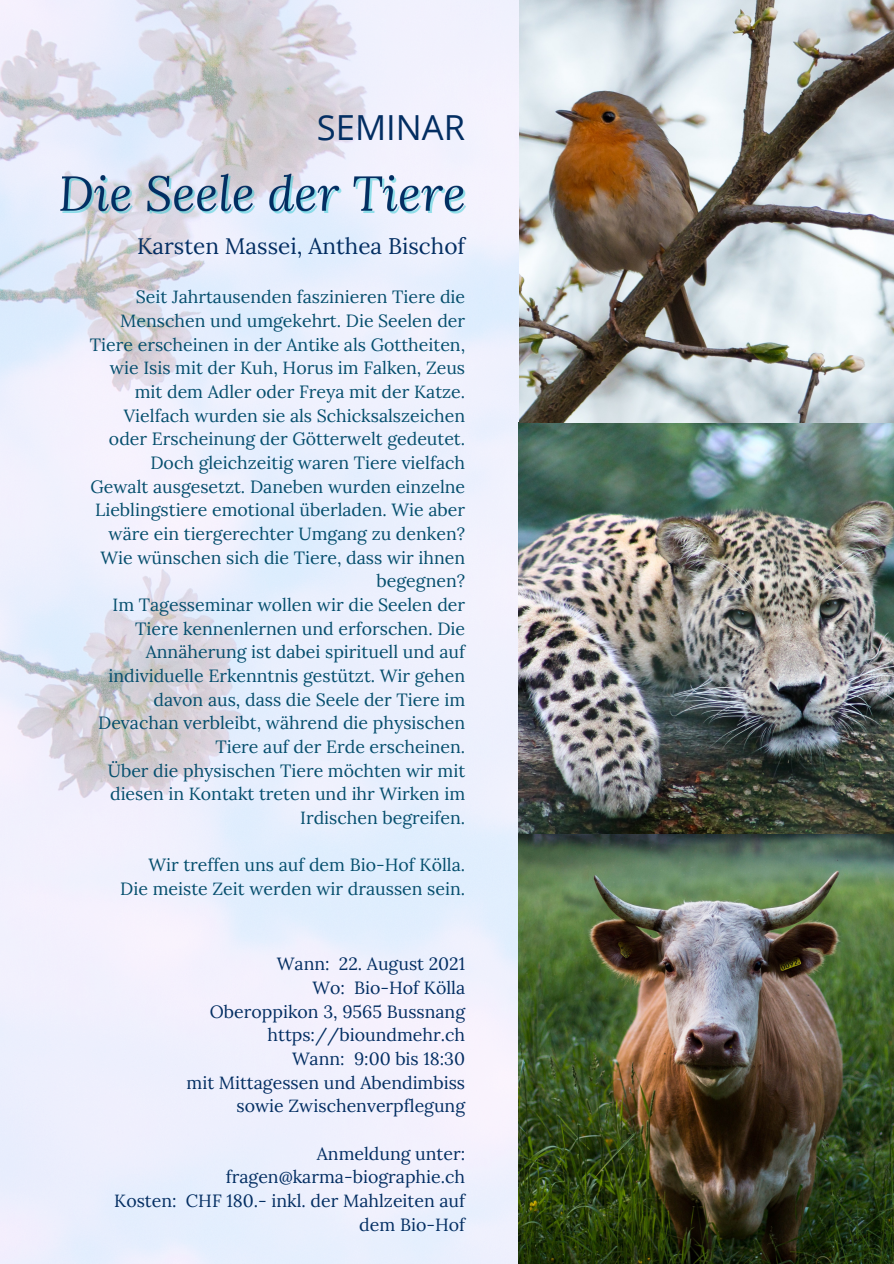
<style>
.page{position:relative;width:894px;height:1264px;background:#fff}
.page>*{position:absolute;margin:0;border:0;box-sizing:border-box;transform-origin:0 0}
.t1{font:34.5px "Open Sans";color:#032e62}
.t2{font:22.5px "Lora";color:#032e62}
.t3{font:17.7px/23.7px "Lora";color:#054e6d;text-align:right}
.t4{font:17.7px/23.7px "Lora";color:#032e62;text-align:right}
</style>
<div class="page">
<img style="left:0;top:0;width:518px;height:1263px">
<img style="left:518px;top:0;width:375px;height:834px">
<img style="left:518px;top:834px;width:375px;height:429px">
<img style="left:58px;top:161px;width:409px;height:65px">
<p class="t1" style="left:317px;top:103px;width:150px">SEMINAR</p>
<p class="t2" style="left:137px;top:231px;width:329px">Karsten Massei, Anthea Bischof</p>
<p class="t3" style="left:90px;top:285px;width:376px">Seit Jahrtausenden faszinieren Tiere die Menschen und umgekehrt. Die Seelen der Tiere erscheinen in der Antike als Gottheiten, wie Isis mit der Kuh, Horus im Falken, Zeus mit dem Adler oder Freya mit der Katze.<br>Vielfach wurden sie als Schicksalszeichen oder Erscheinung der Götterwelt gedeutet.</p>
<p class="t3" style="left:90px;top:450px;width:376px">Doch gleichzeitig waren Tiere vielfach Gewalt ausgesetzt. Daneben wurden einzelne Lieblingstiere emotional überladen. Wie aber wäre ein tiergerechter Umgang zu denken?<br>Wie wünschen sich die Tiere, dass wir ihnen begegnen?</p>
<p class="t3" style="left:98px;top:592px;width:368px">Im Tagesseminar wollen wir die Seelen der Tiere kennenlernen und erforschen. Die Annäherung ist dabei spirituell und auf individuelle Erkenntnis gestützt. Wir gehen davon aus, dass die Seele der Tiere im Devachan verbleibt, während die physischen Tiere auf der Erde erscheinen.</p>
<p class="t3" style="left:108px;top:758px;width:359px">Über die physischen Tiere möchten wir mit diesen in Kontakt treten und ihr Wirken im<br>Irdischen begreifen.</p>
<p class="t3" style="left:148px;top:852px;width:318px">Wir treffen uns auf dem Bio-Hof Kölla.</p>
<p class="t3" style="left:120px;top:876px;width:346px">Die meiste Zeit werden wir draussen sein.</p>
<p class="t4" style="left:277px;top:951px;width:190px">Wann: 22. August 2021</p>
<p class="t4" style="left:312px;top:975px;width:154px">Wo: Bio-Hof Kölla</p>
<p class="t4" style="left:210px;top:999px;width:257px">Oberoppikon 3, 9565 Bussnang</p>
<p class="t4" style="left:267px;top:1022px;width:199px">https://bioundmehr.ch</p>
<p class="t4" style="left:292px;top:1046px;width:175px">Wann: 9:00 bis 18:30</p>
<p class="t4" style="left:186px;top:1070px;width:280px">mit Mittagessen und Abendimbiss</p>
<p class="t4" style="left:236px;top:1093px;width:230px">sowie Zwischenverpflegung</p>
<p class="t4" style="left:317px;top:1141px;width:150px">Anmeldung unter:</p>
<p class="t4" style="left:226px;top:1164px;width:241px">fragen@karma-biographie.ch</p>
<p class="t4" style="left:114px;top:1188px;width:352px">Kosten: CHF 180.- inkl. der Mahlzeiten auf dem Bio-Hof</p>
</div>
